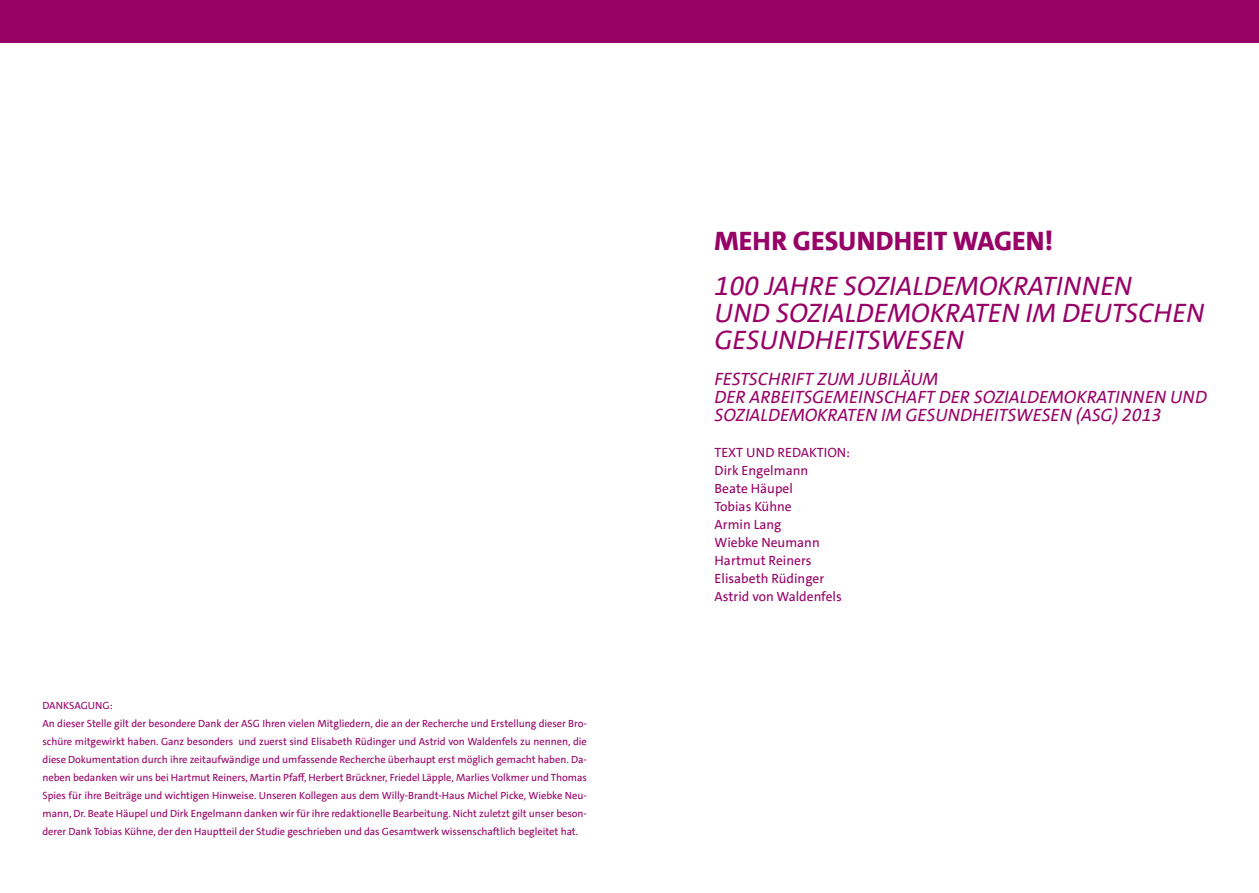
<style>
.page{position:relative;width:1259px;height:893px;background:#fff}
.page>*{position:absolute;margin:0;border:0;box-sizing:border-box;transform-origin:0 0}
.t1{font:italic 27px/27px "SPD The Sans";color:#980267}
.t2{font:800 27px "SPD The Sans";color:#980267}
.t3{font:italic 18px/18px "SPD The Sans";color:#980267}
.t4{font:13.5px/18px "SPD The Sans";color:#980267}
.t5{font:10.5px/18px "SPD The Sans";letter-spacing:-.005em;color:#980267}
</style>
<div class="page">
<div style="left:0;top:0;width:1259px;height:43px;background:#980267"></div>
<p class="t5" style="left:43px;top:696px;width:206px">Danksagung:<br>An dieser Stelle gilt der besondere Dank der ASG</p>
<p class="t5" style="left:43px;top:714px;width:546px;text-align:justify;text-indent:220px">I hren vielen Mitgliedern, die an der Recherche und Erstellung dieser Bro&shy;schüre mitgewirkt haben. Ganz besonders und zuerst sind Elisabeth Rüdinger und Astrid von Waldenfels zu nennen, die diese Dokumentation durch ihre zeitaufwändige und umfassende Recherche überhaupt erst möglich gemacht haben. Da&shy;neben bedanken wir uns bei Hartmut Reiners, Martin Pfaff, Herbert Brückner, Friedel Läpple, Marlies Volkmer und Thomas Spies für ihre Beiträge und wichtigen Hinweise. U nseren Kollegen aus dem Willy-Brandt-Haus Michel Picke, Wiebke Neu&shy;mann, Dr. Beate Häupel und Dirk Engelmann danken wir für ihre redaktionelle Bearbeitung. Nicht zuletzt gilt unser beson&shy;derer Dank Tobias Kühne, der den Hauptteil der Studie geschrieben und das Gesamtwerk wissenschaftlich begleitet hat.</p>
<h1 class="t2" style="left:714px;top:223px;width:340px">MEHR GESUNDHEIT WAGEN!</h1>
<h1 class="t1" style="left:714px;top:272px;width:491px">100 JAHRE SOZIALDEMOKRATINNEN<br>UND SOZIALDEMOKRATEN IM DEUTSCHEN<br>GESUNDHEITSWESEN</h1>
<h2 class="t3" style="left:714px;top:370px;width:494px">FESTSCHRIFT ZUM JUBILÄUM<br>DER ARBEITSGEMEINSCHAFT DER SOZIALDEMOKRATINNEN UND<br>SOZIALDEMOKRATEN IM GESUNDHEITSWESEN (ASG) 2013</h2>
<p class="t4" style="left:714px;top:443px;width:137px">Text und Redaktion:<br>Dirk Engelmann<br>Beate Häupel<br>Tobias Kühne<br>Armin Lang<br>Wiebke Neumann<br>Hartmut Reiners<br>Elisabeth Rüdinger<br>Astrid von Waldenfels</p>
</div>
